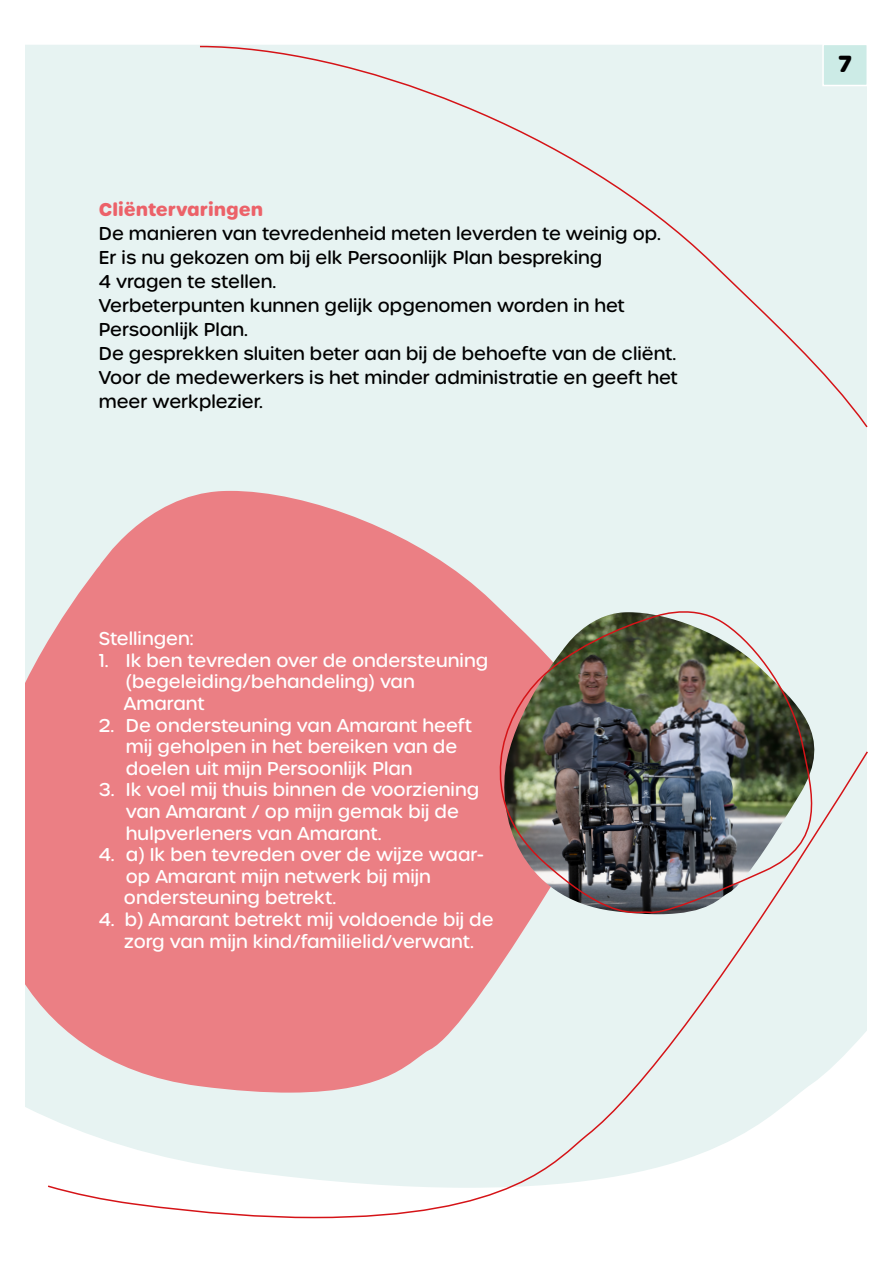
<style>
.page{position:relative;width:893px;height:1263px;background:#fff}
.page>*{position:absolute;margin:0;border:0;box-sizing:border-box;transform-origin:0 0}
.t1{font:700 22.5px "Urbane Rounded";color:#000}
.t2{font:500 18px/21.6px "Urbane Rounded";color:#fff}
.t3{font:500 18px/24px "Urbane Rounded";color:#000}
.t4{font:700 18px "Urbane Rounded";color:#ec6269}
</style>
<div class="page">
<div style="left:25px;top:45px;width:842px;height:1072px;background:#e7f3f2"></div>
<svg style="left:46px;top:750px;width:822px;height:469px"></svg>
<div style="left:198px;top:45px;width:670px;height:384px;background:#e7f3f2"></div>
<svg style="left:25px;top:490px;width:590px;height:603px;background:#ea999c"></svg>
<img style="left:474px;top:600px;width:355px;height:321px">
<div style="left:822px;top:44px;width:46px;height:42px;background:#ccebe6;border:2px solid #fff"></div>
<p class="t4" style="left:99px;top:197px;width:166px">Cliëntervaringen</p>
<p class="t3" style="left:99px;top:222px;width:580px">De manieren van tevredenheid meten leverden te weinig op.<br>Er is nu gekozen om bij elk Persoonlijk Plan bespreking<br>4 vragen te stellen.<br>Verbeterpunten kunnen gelijk opgenomen worden in het Persoonlijk Plan.<br>De gesprekken sluiten beter aan bij de behoefte van de cliënt.<br>Voor de medewerkers is het minder administratie en geeft het meer werkplezier.</p>
<p class="t2" style="left:99px;top:628px;width:96px">Stellingen:</p>
<p class="t2" style="left:124px;top:649px;width:366px;text-indent:-25px">1. Ik ben tevreden over de ondersteuning (begeleiding/behandeling) van<br>Amarant</p>
<p class="t2" style="left:126px;top:714px;width:348px;text-indent:-27px">2. De ondersteuning van Amarant heeft mij geholpen in het bereiken van de doelen uit mijn Persoonlijk Plan</p>
<p class="t2" style="left:126px;top:779px;width:355px;text-indent:-27px">3. Ik voel mij thuis binnen de voorziening van Amarant / op mijn gemak bij de hulpverleners van Amarant.</p>
<p class="t2" style="left:124px;top:844px;width:361px;text-indent:-25px">4. a) Ik ben tevreden over de wijze waar&shy;op Amarant mijn netwerk bij mijn ondersteuning betrekt.</p>
<p class="t2" style="left:99px;top:909px;width:396px;text-align:center">4. b) Amarant betrekt mij voldoende bij de zorg van mijn kind/familielid/verwant.</p>
<p class="t1" style="left:838px;top:49px;width:15px">7</p>
</div>
